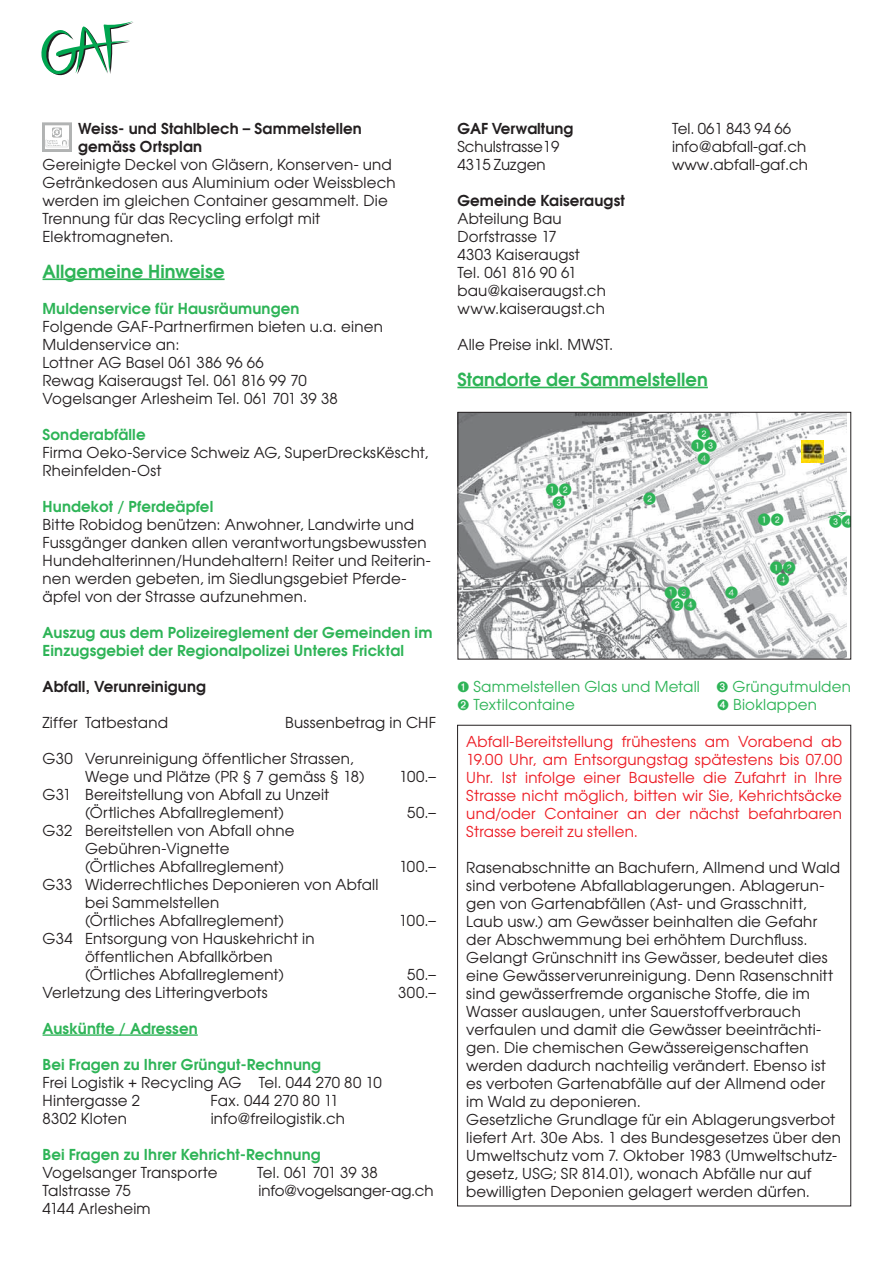
<style>
.page{position:relative;width:885px;height:1263px;background:#fff}
.page>*{position:absolute;margin:0;border:0;box-sizing:border-box;transform-origin:0 0}
.t1{font:600 18px "Avant Garde";color:#2eb457}
.t2{font:15px/18px "Avant Garde";letter-spacing:.015em;color:#231f20}
.t3{font:15px/18px "Avant Garde";letter-spacing:.015em;color:#ed1c24;text-align:justify}
.t4{font:600 15px/18px "Avant Garde";letter-spacing:.01em;color:#2eb457}
.t5{font:600 15px/18px "Avant Garde";letter-spacing:.01em;color:#231f20}
.t6{font:15px "Avant Garde";letter-spacing:.015em;color:#2eb457}
.t7{font:15px "Avant Garde";letter-spacing:-.005em;color:#231f20}
.t8{font:15px "Avant Garde";letter-spacing:-.01em;color:#231f20}
.t9{font:13.05px/12.1px "Numerics P04";color:#2eb457;text-align:center}
</style>
<div class="page">
<svg style="left:41px;top:21px;width:92px;height:55px"></svg>
<hr style="left:43px;top:278px;width:181px;height:2px;background:#2eb457">
<hr style="left:43px;top:1034px;width:155px;height:2px;background:#2eb457">
<img style="left:43px;top:122px;width:29px;height:30px">
<hr style="left:457px;top:387px;width:250px;height:1px;background:#2eb457">
<img style="left:459px;top:414px;width:387px;height:243px">
<svg style="left:828px;top:512px;width:17px;height:6px"></svg>
<img style="left:801px;top:440px;width:22px;height:22px">
<div style="left:457px;top:412px;width:393px;height:247px;border:1px solid #231f20"></div>
<p class="t5" style="left:78px;top:120px;width:285px">Weiss- und Stahlblech – Sammelstellen gemäss Ortsplan</p>
<p class="t2" style="left:43px;top:156px;width:354px">Gereinigte Deckel von Gläsern, Konserven- und Getränkedosen aus Aluminium oder Weissblech werden im gleichen Container gesammelt. Die Trennung für das Recycling erfolgt mit Elektromagneten.</p>
<p class="t1" style="left:43px;top:262px;width:183px">Allgemeine Hinweise</p>
<p class="t4" style="left:43px;top:300px;width:258px">Muldenservice für Hausräumungen</p>
<p class="t2" style="left:43px;top:318px;width:342px">Folgende GAF-Partnerfirmen bieten u.a. einen Muldenservice an:<br>Lottner AG Basel 061 386 96 66<br>Rewag Kaiseraugst Tel. 061 816 99 70<br>Vogelsanger Arlesheim Tel. 061 701 39 38</p>
<p class="t4" style="left:43px;top:426px;width:105px">Sonderabfälle</p>
<p class="t2" style="left:43px;top:444px;width:387px">Firma Oeko-Service Schweiz AG, SuperDrecksKëscht,<br>Rheinfelden-Ost</p>
<p class="t4" style="left:43px;top:498px;width:172px">Hundekot / Pferdeäpfel</p>
<p class="t2" style="left:43px;top:516px;width:390px">Bitte Robidog benützen: Anwohner, Landwirte und Fussgänger danken allen verantwortungsbewussten Hundehalterinnen/Hundehaltern! Reiter und Reiterin&shy;nen werden gebeten, im Siedlungsgebiet Pferde&shy;äpfel von der Strasse aufzunehmen.</p>
<p class="t4" style="left:43px;top:624px;width:391px">Auszug aus dem Polizeireglement der Gemeinden im<br>Einzugsgebiet der Regionalpolizei Unteres Fricktal</p>
<p class="t5" style="left:43px;top:678px;width:165px">Abfall, Verunreinigung</p>
<p class="t2" style="left:43px;top:714px;width:127px">Ziffer Tatbestand</p>
<p class="t2" style="left:285px;top:714px;width:152px">Bussenbetrag in CHF</p>
<p class="t2" style="left:85px;top:750px;width:281px;text-indent:-43px">G30 Verunreinigung öffentlicher Strassen,<br>Wege und Plätze (PR § 7 gemäss § 18)</p>
<p class="t2" style="left:399px;top:768px;width:38px">100.–</p>
<p class="t2" style="left:43px;top:786px;width:288px;text-align:center">G31 Bereitstellung von Abfall zu Unzeit (Örtliches Abfallreglement)</p>
<p class="t2" style="left:85px;top:822px;width:211px;text-indent:-43px">G32 Bereitstellen von Abfall ohne<br>Gebühren-Vignette (Örtliches Abfallreglement)</p>
<p class="t2" style="left:85px;top:876px;width:295px;text-indent:-43px">G33 Widerrechtliches Deponieren von Abfall bei Sammelstellen<br>(Örtliches Abfallreglement)</p>
<p class="t2" style="left:85px;top:930px;width:231px;text-indent:-43px">G34 Entsorgung von Hauskehricht in öffentlichen Abfallkörben (Örtliches Abfallreglement)</p>
<p class="t2" style="left:407px;top:804px;width:30px">50.–</p>
<p class="t2" style="left:399px;top:858px;width:39px">100.–</p>
<p class="t2" style="left:399px;top:912px;width:39px">100.–</p>
<p class="t2" style="left:407px;top:966px;width:30px">50.–</p>
<p class="t2" style="left:42px;top:984px;width:227px">Verletzung des Litteringverbots</p>
<p class="t2" style="left:398px;top:984px;width:39px">300.–</p>
<p class="t4" style="left:42px;top:1020px;width:157px">Auskünfte / Adressen</p>
<p class="t4" style="left:42px;top:1056px;width:280px">Bei Fragen zu Ihrer Grüngut-Rechnung</p>
<p class="t2" style="left:42px;top:1074px;width:340px">Frei Logistik + Recycling AG Tel. 044 270 80 10<br>Hintergasse 2</p>
<p class="t2" style="left:211px;top:1092px;width:129px">Fax. 044 270 80 11</p>
<p class="t2" style="left:42px;top:1110px;width:86px">8302 Kloten</p>
<p class="t2" style="left:211px;top:1110px;width:136px">info@freilogistik.ch</p>
<p class="t4" style="left:42px;top:1146px;width:279px">Bei Fragen zu Ihrer Kehricht-Rechnung</p>
<p class="t2" style="left:42px;top:1164px;width:176px">Vogelsanger Transporte</p>
<p class="t8" style="left:257px;top:1165px;width:122px">Tel. 061 701 39 38</p>
<p class="t2" style="left:42px;top:1182px;width:90px">Talstrasse 75</p>
<p class="t7" style="left:258px;top:1183px;width:176px">info@vogelsanger-ag.ch</p>
<p class="t2" style="left:42px;top:1200px;width:110px">4144 Arlesheim</p>
<p class="t5" style="left:457px;top:120px;width:117px">GAF Verwaltung</p>
<p class="t2" style="left:672px;top:120px;width:120px">Tel. 061 843 94 66</p>
<p class="t2" style="left:457px;top:138px;width:104px">Schulstrasse19</p>
<p class="t2" style="left:672px;top:138px;width:136px">info@abfall-gaf.ch</p>
<p class="t2" style="left:457px;top:156px;width:90px">4315 Zuzgen</p>
<p class="t2" style="left:672px;top:156px;width:138px">www.abfall-gaf.ch</p>
<p class="t5" style="left:457px;top:192px;width:169px">Gemeinde Kaiseraugst</p>
<p class="t2" style="left:457px;top:210px;width:150px">Abteilung Bau<br>Dorfstrasse 17<br>4303 Kaiseraugst<br>Tel. 061 816 90 61 bau@kaiseraugst.ch www.kaiseraugst.ch</p>
<p class="t2" style="left:457px;top:336px;width:157px">Alle Preise inkl. MWST.</p>
<p class="t1" style="left:457px;top:370px;width:252px">Standorte der Sammelstellen</p>
<p class="t9" style="left:546px;top:484px;width:27px">12<br>3</p>
<p class="t9" style="left:643px;top:492px;width:14px">2</p>
<p class="t9" style="left:691px;top:428px;width:27px">2<br>13<br>4</p>
<p class="t9" style="left:664px;top:587px;width:34px">13<br>24</p>
<p class="t9" style="left:725px;top:587px;width:14px">4</p>
<p class="t9" style="left:757px;top:513px;width:27px">12</p>
<p class="t9" style="left:828px;top:516px;width:27px">34</p>
<p class="t9" style="left:769px;top:561px;width:27px">12<br>4</p>
<p class="t6" style="left:473px;top:679px;width:228px">Sammelstellen Glas und Metall</p>
<p class="t6" style="left:732px;top:679px;width:120px">Grüngutmulden</p>
<p class="t6" style="left:473px;top:697px;width:103px">Textilcontaine</p>
<p class="t6" style="left:733px;top:697px;width:85px">Bioklappen</p>
<p class="t3" style="left:466px;top:733px;width:377px">Abfall-Bereitstellung frühestens am Vorabend ab 19.00 Uhr, am Entsorgungstag spätestens bis 07.00<br>Uhr. Ist infolge einer Baustelle die Zufahrt in Ihre Strasse nicht möglich, bitten wir Sie, Kehrichtsäcke und/oder Container an der nächst befahrbaren Strasse bereit zu stellen.</p>
<p class="t2" style="left:466px;top:859px;width:376px">Rasenabschnitte an Bachufern, Allmend und Wald sind verbotene Abfallablagerungen. Ablagerun&shy;gen von Gartenabfällen (Ast- und Grasschnitt, Laub usw.) am Gewässer beinhalten die Gefahr der Abschwem mung bei erhöhtem Durchfluss.<br>Gelangt Grünschnitt ins Gewässer, bedeutet dies eine Gewässerverunreinigung. Denn Rasenschnitt sind gewässerfremde organische Stoffe, die im Wasser auslaugen, unter Sauerstoffverbrauch verfaulen und damit die Gewässer beeinträchti&shy;gen. Die chemischen Gewässereigenschaften werden dadurch nachteilig verändert. Ebenso ist es verboten Gartenabfälle auf der Allmend oder im Wald zu deponieren.<br>Gesetzliche Grundlage für ein Ablagerungsverbot liefert Art. 30e Abs. 1 des Bundesgesetzes über den Umweltschutz vom 7. Oktober 1983 (Umweltschutz&shy;gesetz, USG; SR 814.01), wonach Abfälle nur auf bewilligten Deponien gelagert werden dürfen.</p>
</div>
